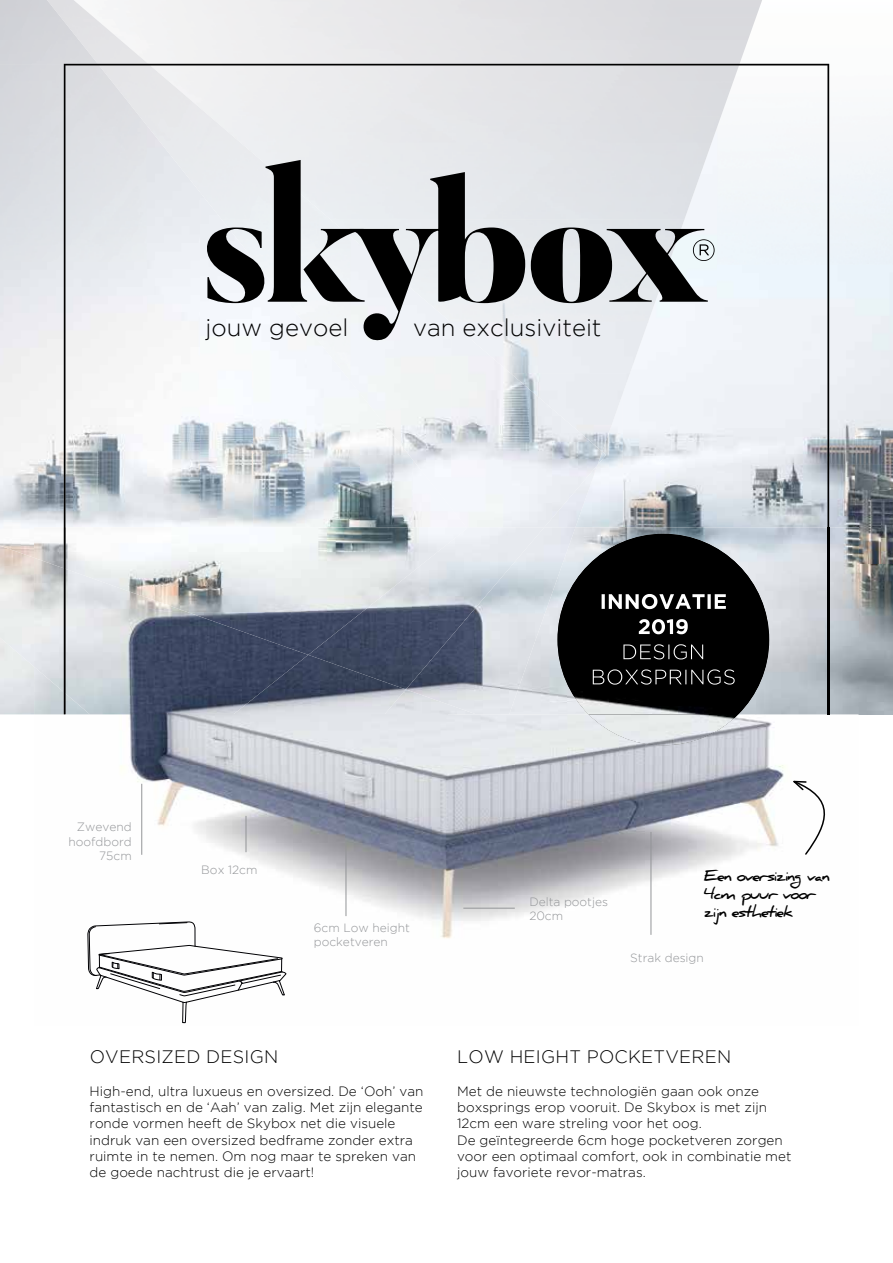
<style>
.page{position:relative;width:893px;height:1263px;background:#fff}
.page>*{position:absolute;margin:0;border:0;box-sizing:border-box;transform-origin:0 0}
.t1{font:300 24px "Gotham";color:#000}
.t2{font:300 18px "Gotham";letter-spacing:.015em;color:#000}
.t3{font:700 15px/18px "Daniel";letter-spacing:-.08em;color:#000}
.t4{font:300 13.5px/16.2px "Gotham";color:#000}
.t5{font:300 12px/14.4px "Gotham";color:#939598}
</style>
<div class="page">
<img style="left:829px;top:65px;width:64px;height:499px">
<img style="left:859px;top:564px;width:34px;height:150px">
<img style="left:98px;top:0;width:50px;height:64px">
<img style="left:0;top:0;width:98px;height:65px">
<img style="left:0;top:65px;width:64px;height:493px">
<svg style="left:64px;top:64px;width:765px;height:463px"></svg>
<svg style="left:203px;top:160px;width:512px;height:181px;fill:#e7eaee"></svg>
<img style="left:34px;top:714px;width:825px;height:310px">
<img style="left:575px;top:527px;width:284px;height:47px">
<img style="left:769px;top:574px;width:90px;height:47px">
<img style="left:769px;top:621px;width:90px;height:93px">
<img style="left:406px;top:527px;width:169px;height:187px">
<img style="left:308px;top:689px;width:98px;height:25px">
<img style="left:308px;top:527px;width:236px;height:162px">
<img style="left:34px;top:613px;width:183px;height:101px">
<img style="left:217px;top:655px;width:91px;height:59px">
<img style="left:34px;top:527px;width:385px;height:86px">
<img style="left:419px;top:527px;width:48px;height:40px">
<img style="left:188px;top:612px;width:174px;height:43px">
<img style="left:827px;top:527px;width:2px;height:187px">
<svg style="left:64px;top:693px;width:1px;height:21px"></svg>
<img style="left:64px;top:527px;width:1px;height:166px">
<img style="left:588px;top:714px;width:150px;height:31px">
<img style="left:557px;top:534px;width:212px;height:180px">
<img style="left:602px;top:594px;width:125px;height:15px">
<img style="left:639px;top:619px;width:49px;height:15px">
<img style="left:623px;top:644px;width:82px;height:15px">
<img style="left:593px;top:669px;width:142px;height:16px">
<svg style="left:88px;top:922px;width:198px;height:101px"></svg>
<svg style="left:790px;top:779px;width:45px;height:77px"></svg>
<hr style="left:346px;top:838px;width:1px;height:78px;background:#939598">
<hr style="left:651px;top:832px;width:1px;height:103px;background:#939598">
<hr style="left:463px;top:908px;width:52px;height:1px;background:#939598">
<hr style="left:246px;top:816px;width:1px;height:36px;background:#939598">
<hr style="left:141px;top:784px;width:1px;height:71px;background:#939598">
<svg style="left:740px;top:0;width:90px;height:65px"></svg>
<h1 class="t1" style="left:205px;top:314px;width:144px">jouw gevoel</h1>
<h1 class="t1" style="left:413px;top:314px;width:190px">van exclusiviteit</h1>
<p class="t5" style="left:69px;top:820px;width:65px;text-align:right">Zwevend hoofdbord<br>75cm</p>
<p class="t5" style="left:201px;top:862px;width:58px">Box 12cm</p>
<p class="t5" style="left:314px;top:920px;width:98px">6cm Low height pocketveren</p>
<p class="t5" style="left:529px;top:894px;width:80px">Delta pootjes<br>20cm</p>
<p class="t3" style="left:704px;top:867px;width:128px">Een oversizing van<br>4cm puur voor zijn esthetiek</p>
<p class="t5" style="left:630px;top:951px;width:75px">Strak design</p>
<h2 class="t2" style="left:90px;top:1047px;width:190px">OVERSIZED DESIGN</h2>
<p class="t4" style="left:90px;top:1083px;width:335px">High-end, ultra luxueus en oversized. De ‘Ooh’ van fantastisch en de ‘Aah’ van zalig. Met zijn elegante ronde vormen heeft de Skybox net die visuele indruk van een oversized bedframe zonder extra ruimte in te nemen. Om nog maar te spreken van de goede nachtrust die je ervaart!</p>
<h2 class="t2" style="left:457px;top:1047px;width:276px">LOW HEIGHT POCKETVEREN</h2>
<p class="t4" style="left:457px;top:1083px;width:336px">Met de nieuwste technologiën gaan ook onze boxsprings erop vooruit. De Skybox is met zijn 12cm een ware streling voor het oog.<br>De geïntegreerde 6cm hoge pocketveren zorgen voor een optimaal comfort, ook in combinatie met jouw favoriete revor-matras.</p>
</div>
